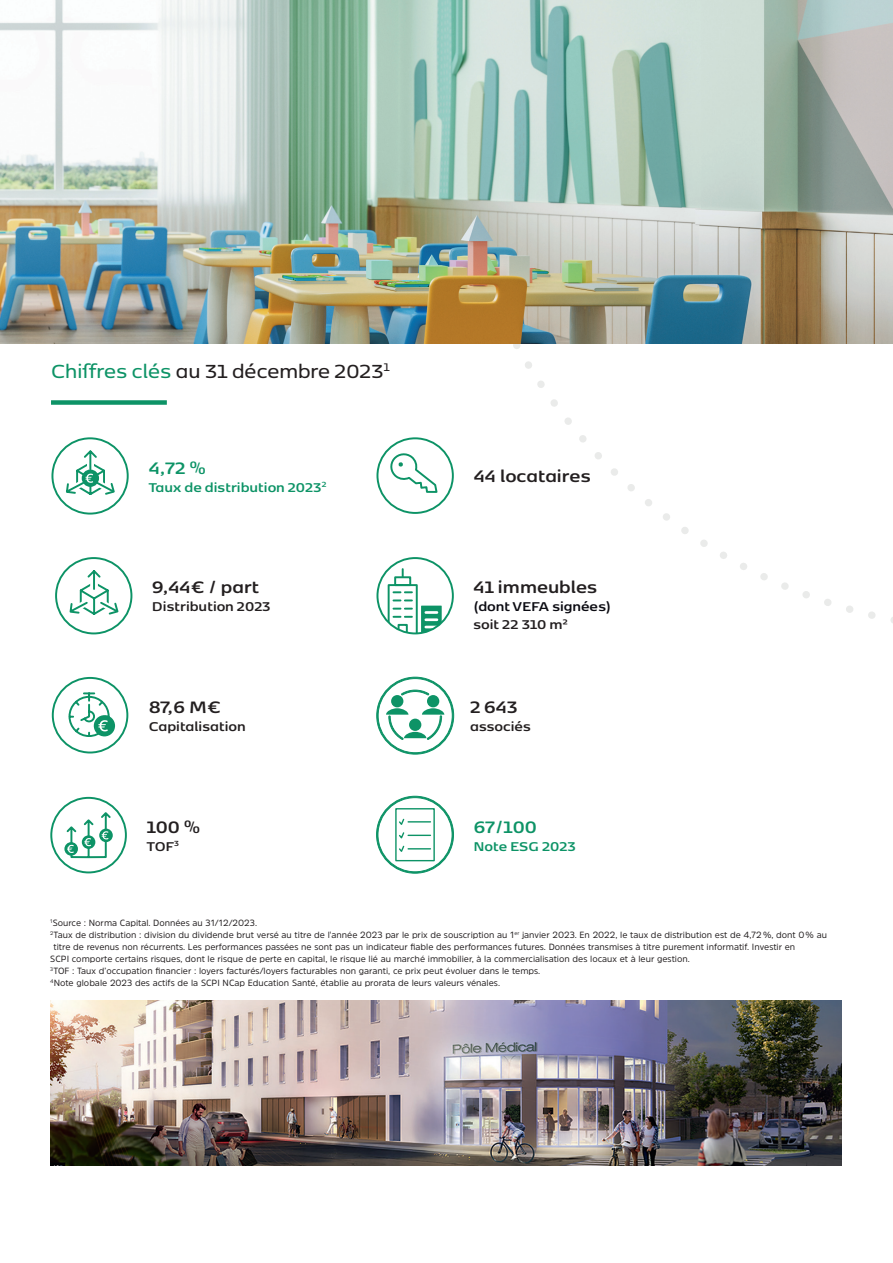
<style>
.page{position:relative;width:893px;height:1263px;background:#fff}
.page>*{position:absolute;margin:0;border:0;box-sizing:border-box;transform-origin:0 0}
.t1{font:600 22.35px "Kobenhavn Sans";color:#231f20}
.t2{font:700 19.5px "Kobenhavn Sans";color:#231f20}
.t3{font:700 19.5px "Kobenhavn Sans";color:#0d9366}
.t4{font:700 15px "Kobenhavn Sans";color:#231f20}
.t5{font:700 15px "Kobenhavn Sans";color:#0d9366}
.t6{font:700 15px/18px "Kobenhavn Sans";color:#0b0b12}
.t7{font:9px/12px "Amsi Pro";color:#231f20}
.s1{color:#0d9366}
.s2{color:#231f20}
</style>
<div class="page">
<svg style="left:436px;top:343px;width:457px;height:281px"></svg>
<div style="left:376px;top:437px;width:78px;height:77px;border:2px solid #0d9366;border-radius:50%"></div>
<svg style="left:387px;top:450px;width:52px;height:44px"></svg>
<div style="left:50px;top:797px;width:77px;height:76px;border:2px solid #0d9366;border-radius:50%"></div>
<svg style="left:65px;top:812px;width:47px;height:47px"></svg>
<img style="left:0;top:0;width:893px;height:343px">
<div style="left:51px;top:400px;width:116px;height:5px;background:#0d9366"></div>
<svg style="left:376px;top:677px;width:78px;height:77px"></svg>
<div style="left:52px;top:677px;width:76px;height:76px;border:2px solid #0d9366;border-radius:50%"></div>
<div style="left:94px;top:715px;width:21px;height:21px;background:#0d9366;border-radius:50%"></div>
<svg style="left:68px;top:692px;width:43px;height:45px"></svg>
<div style="left:394px;top:576px;width:17px;height:10px;border:2px solid #0d9366"></div>
<svg style="left:402px;top:569px;width:2px;height:8px"></svg>
<svg style="left:388px;top:584px;width:54px;height:49px"></svg>
<div style="left:376px;top:557px;width:78px;height:77px;border:2px solid #0d9366;border-radius:50%"></div>
<div style="left:55px;top:557px;width:77px;height:77px;border:2px solid #0d9366;border-radius:50%"></div>
<svg style="left:68px;top:568px;width:52px;height:47px"></svg>
<div style="left:51px;top:437px;width:78px;height:78px;border:2px solid #0d9366;border-radius:50%"></div>
<svg style="left:65px;top:448px;width:51px;height:47px"></svg>
<img style="left:50px;top:1000px;width:792px;height:165px">
<svg style="left:376px;top:796px;width:78px;height:78px"></svg>
<p class="t1" style="left:51px;top:355px;width:340px"><span class="s1">Chiffres clés</span> au 31 décembre 2023<sup>1</sup></p>
<p class="t3" style="left:149px;top:453px;width:59px">4,72 %</p>
<p class="t5" style="left:149px;top:476px;width:179px">Taux de distribution 2023<sup>2</sup></p>
<p class="t2" style="left:152px;top:573px;width:109px">9,44€ / part</p>
<p class="t4" style="left:152px;top:596px;width:120px">Distribution 2023</p>
<p class="t2" style="left:149px;top:693px;width:74px">87,6 M€</p>
<p class="t4" style="left:149px;top:715px;width:99px">Capitalisation</p>
<p class="t2" style="left:147px;top:813px;width:55px">100 %</p>
<p class="t4" style="left:147px;top:836px;width:34px">TOF<sup>3</sup></p>
<p class="t2" style="left:474px;top:462px;width:118px">44 locataires</p>
<p class="t2" style="left:473px;top:573px;width:126px">41 immeubles</p>
<p class="t6" style="left:473px;top:597px;width:139px">(dont VEFA signées) <span class="s2">soit 22 310 m²</span></p>
<p class="t2" style="left:470px;top:693px;width:49px">2 643</p>
<p class="t4" style="left:470px;top:715px;width:62px">associés</p>
<p class="t3" style="left:473px;top:813px;width:65px">67/100</p>
<p class="t5" style="left:473px;top:836px;width:104px">Note ESG 2023</p>
<p class="t7" style="left:50px;top:916px;width:208px"><sup>1</sup>Source : Norma Capital. Données au 31/12/2023.</p>
<p class="t7" style="left:54px;top:928px;width:775px;text-indent:-3px"><sup>2</sup>Taux de distribution : division du dividende brut versé au titre de l'année 2023 par le prix de souscription au 1<sup>er</sup> janvier 2023. En 2022, le taux de distribution est de 4,72%, dont 0% au titre de revenus non récurrents. Les performances passées ne sont pas un indicateur fiable des performances futures. Données transmises à titre purement informatif. Investir en</p>
<p class="t7" style="left:50px;top:952px;width:641px">SCPI comporte certains risques, dont le risque de perte en capital, le risque lié au marché immobilier, à la commercialisation des locaux et à leur gestion.</p>
<p class="t7" style="left:50px;top:964px;width:491px"><sup>3</sup>TOF : Taux d’occupation financier : loyers facturés/loyers facturables non garanti, ce prix peut évoluer dans le temps.</p>
<p class="t7" style="left:50px;top:976px;width:451px"><sup>4</sup>Note globale 2023 des actifs de la SCPI NCap Education Santé, établie au prorata de leurs valeurs vénales.</p>
</div>
